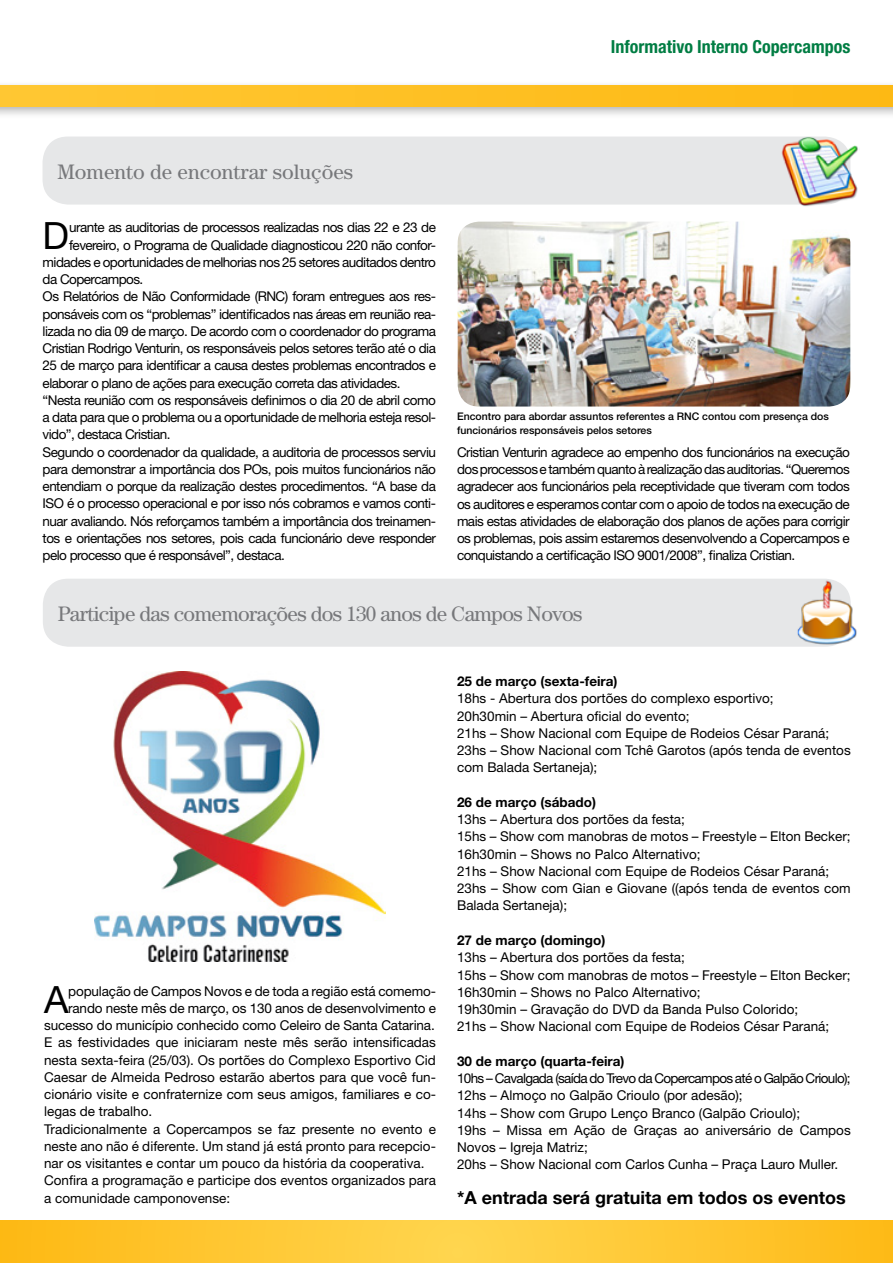
<style>
.page{position:relative;width:893px;height:1263px;background:#fff}
.page>*{position:absolute;margin:0;border:0;box-sizing:border-box;transform-origin:0 0}
.t1{font:37.65px "Helvetica Neue";color:#000}
.t2{font:21px "Century";letter-spacing:-.03em;color:#77787b}
.t3{font:21px "Century";color:#77787b}
.t4{font:700 18px "Helvetica Neue";color:#000}
.t5{font:700 condensed 18px "Helvetica Neue";color:#007d43}
.t6{font:13.5px/17.2px "Helvetica Neue";letter-spacing:-.01em;color:#000}
.t7{font:13.5px "Helvetica Neue";letter-spacing:-.04em;color:#000}
.t8{font:700 13.5px "Helvetica Neue";color:#000}
.t9{font:500 10.5px/13.5px "Helvetica Neue";color:#000}
</style>
<div class="page">
<svg style="left:0;top:1220px;width:893px;height:43px"></svg>
<div style="left:0;top:80px;width:893px;height:40px;background:#000;opacity:.3"></div>
<div style="left:0;top:85px;width:893px;height:21px;background:linear-gradient(to right,#ffc733,#fdb914)"></div>
<div style="left:43px;top:579px;width:808px;height:68px;background:#e6e7e8;border-radius:26px"></div>
<img style="left:458px;top:222px;width:392px;height:184px">
<div style="left:43px;top:137px;width:807px;height:68px;background:#e6e7e8;border-radius:26px"></div>
<img style="left:781px;top:136px;width:77px;height:71px">
<img style="left:95px;top:671px;width:290px;height:291px">
<img style="left:797px;top:579px;width:60px;height:65px">
<h3 class="t5" style="left:611px;top:35px;width:241px">Informativo Interno Copercampos</h3>
<h2 class="t3" style="left:57px;top:159px;width:297px">Momento de encontrar soluções</h2>
<h1 class="t1" style="left:43px;top:214px;width:28px">D</h1>
<p class="t7" style="left:69px;top:219px;width:368px">urante as auditorias de processos realizadas nos dias 22 e 23 de</p>
<p class="t7" style="left:69px;top:237px;width:368px">fevereiro, o Programa de Qualidade diagnosticou 220 não confor-</p>
<p class="t7" style="left:43px;top:254px;width:395px">midades e oportunidades de melhorias nos 25 setores auditados dentro</p>
<p class="t7" style="left:43px;top:271px;width:102px">da Copercampos.</p>
<p class="t7" style="left:43px;top:288px;width:395px">Os Relatórios de Não Conformidade (RNC) foram entregues aos res-</p>
<p class="t7" style="left:43px;top:306px;width:395px">ponsáveis com os “problemas” identificados nas áreas em reunião rea-</p>
<p class="t7" style="left:43px;top:323px;width:395px">lizada no dia 09 de março. De acordo com o coordenador do programa</p>
<p class="t7" style="left:43px;top:340px;width:395px">Cristian Rodrigo Venturin, os responsáveis pelos setores terão até o dia</p>
<p class="t7" style="left:43px;top:357px;width:395px">25 de março para identificar a causa destes problemas encontrados e</p>
<p class="t7" style="left:43px;top:375px;width:359px">elaborar o plano de ações para execução correta das atividades.</p>
<p class="t7" style="left:43px;top:392px;width:395px">“Nesta reunião com os responsáveis definimos o dia 20 de abril como</p>
<p class="t7" style="left:43px;top:409px;width:395px">a data para que o problema ou a oportunidade de melhoria esteja resol-</p>
<p class="t7" style="left:43px;top:426px;width:129px">vido”, destaca Cristian.</p>
<p class="t7" style="left:43px;top:444px;width:395px">Segundo o coordenador da qualidade, a auditoria de processos serviu</p>
<p class="t7" style="left:43px;top:461px;width:395px">para demonstrar a importância dos POs, pois muitos funcionários não</p>
<p class="t7" style="left:43px;top:478px;width:395px">entendiam o porque da realização destes procedimentos. “A base da</p>
<p class="t7" style="left:43px;top:495px;width:395px">ISO é o processo operacional e por isso nós cobramos e vamos conti-</p>
<p class="t7" style="left:43px;top:513px;width:395px">nuar avaliando. Nós reforçamos também a importância dos treinamen-</p>
<p class="t7" style="left:43px;top:530px;width:395px">tos e orientações nos setores, pois cada funcionário deve responder</p>
<p class="t7" style="left:43px;top:547px;width:244px">pelo processo que é responsável”, destaca.</p>
<p class="t9" style="left:457px;top:410px;width:373px">Encontro para abordar assuntos referentes a RNC contou com presença dos funcionários responsáveis pelos setores</p>
<p class="t6" style="left:457px;top:443px;width:394px;text-align:justify">Cristian Venturin agradece ao empenho dos funcionários na execução dos processos e também quanto à realização das auditorias. “Queremos agradecer aos funcionários pela receptividade que tiveram com todos os auditores e esperamos contar com o apoio de todos na execução de mais estas atividades de elaboração dos planos de ações para corrigir os problemas, pois assim estaremos desenvolvendo a Copercampos e conquistando a certificação ISO 9001/2008”, finaliza Cristian.</p>
<h2 class="t2" style="left:58px;top:601px;width:526px">Participe das comemorações dos 130 anos de Campos Novos</h2>
<h1 class="t1" style="left:44px;top:977px;width:26px">A</h1>
<p class="t6" style="left:68px;top:982px;width:369px">população de Campos Novos e de toda a região está comemo-</p>
<p class="t6" style="left:68px;top:999px;width:369px">rando neste mês de março, os 130 anos de desenvolvimento e</p>
<p class="t6" style="left:44px;top:1016px;width:392px">sucesso do município conhecido como Celeiro de Santa Catarina.</p>
<p class="t6" style="left:44px;top:1034px;width:393px">E as festividades que iniciaram neste mês serão intensificadas</p>
<p class="t6" style="left:44px;top:1051px;width:393px">nesta sexta-feira (25/03). Os portões do Complexo Esportivo Cid</p>
<p class="t6" style="left:44px;top:1068px;width:393px">Caesar de Almeida Pedroso estarão abertos para que você fun-</p>
<p class="t6" style="left:44px;top:1085px;width:393px">cionário visite e confraternize com seus amigos, familiares e co-</p>
<p class="t6" style="left:44px;top:1103px;width:110px">legas de trabalho.</p>
<p class="t6" style="left:44px;top:1120px;width:393px">Tradicionalmente a Copercampos se faz presente no evento e</p>
<p class="t6" style="left:44px;top:1137px;width:393px">neste ano não é diferente. Um stand já está pronto para recepcio-</p>
<p class="t6" style="left:44px;top:1154px;width:382px">nar os visitantes e contar um pouco da história da cooperativa.</p>
<p class="t6" style="left:44px;top:1172px;width:393px">Confira a programação e participe dos eventos organizados para</p>
<p class="t6" style="left:44px;top:1189px;width:188px">a comunidade camponovense:</p>
<p class="t8" style="left:457px;top:673px;width:162px">25 de março (sexta-feira)</p>
<p class="t6" style="left:457px;top:690px;width:395px">18hs - Abertura dos portões do complexo esportivo;<br>20h30min – Abertura oficial do evento;<br>21hs – Show Nacional com Equipe de Rodeios César Paraná; 23hs – Show Nacional com Tchê Garotos (após tenda de eventos com Balada Sertaneja);</p>
<p class="t8" style="left:457px;top:794px;width:140px">26 de março (sábado)</p>
<p class="t6" style="left:457px;top:810px;width:395px">13hs – Abertura dos portões da festa;<br>15hs – Show com manobras de motos – Freestyle – Elton Becker; 16h30min – Shows no Palco Alternativo;<br>21hs – Show Nacional com Equipe de Rodeios César Paraná; 23hs – Show com Gian e Giovane ((após tenda de eventos com Balada Sertaneja);</p>
<p class="t8" style="left:457px;top:932px;width:150px">27 de março (domingo)</p>
<p class="t6" style="left:457px;top:949px;width:395px">13hs – Abertura dos portões da festa;<br>15hs – Show com manobras de motos – Freestyle – Elton Becker; 16h30min – Shows no Palco Alternativo;<br>19h30min – Gravação do DVD da Banda Pulso Colorido;<br>21hs – Show Nacional com Equipe de Rodeios César Paraná;</p>
<p class="t8" style="left:457px;top:1052px;width:169px">30 de março (quarta-feira)</p>
<p class="t6" style="left:457px;top:1069px;width:395px">10hs – Cavalgada (saída do Trevo da Copercampos até o Galpão Crioulo); 12hs – Almoço no Galpão Crioulo (por adesão);<br>14hs – Show com Grupo Lenço Branco (Galpão Crioulo);<br>19hs – Missa em Ação de Graças ao aniversário de Campos Novos – Igreja Matriz;<br>20hs – Show Nacional com Carlos Cunha – Praça Lauro Muller.</p>
<h3 class="t4" style="left:457px;top:1186px;width:390px">*A entrada será gratuita em todos os eventos</h3>
</div>
